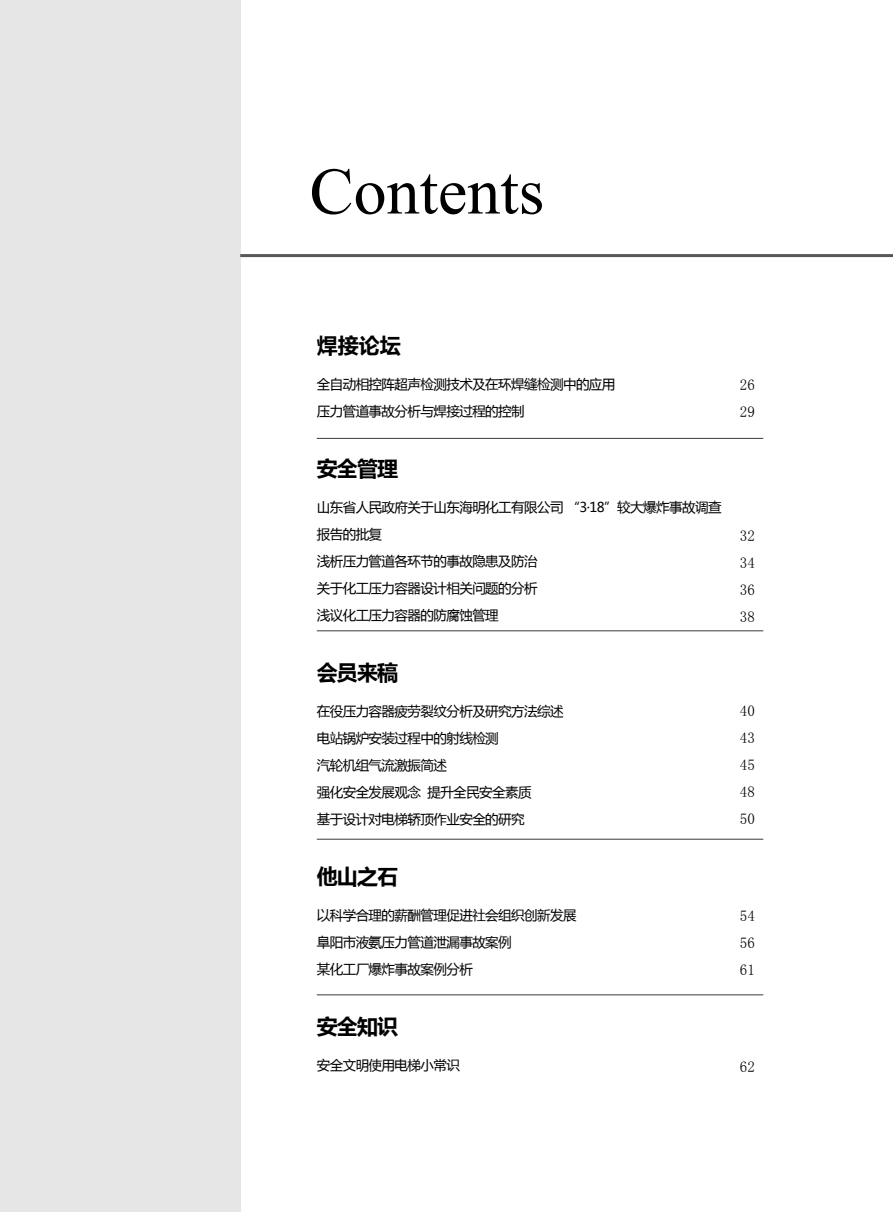
<style>
.page{position:relative;width:893px;height:1212px;background:#fff}
.page>*{position:absolute;margin:0;border:0;box-sizing:border-box;transform-origin:0 0}
.t1{font:66px "Times New Roman";color:#000}
.t2{font:700 21px "Microsoft Ya Hei";letter-spacing:-.04em;color:#000}
.t3{font:15px/27px "Sim Sun";color:#000;text-align:justify}
.t4{font:13.5px/27px "Microsoft Ya Hei";letter-spacing:-.04em;color:#000}
</style>
<div class="page">
<div style="left:0;top:0;width:240px;height:1212px;background:#e6e6e6"></div>
<hr style="left:240px;top:254px;width:653px;height:3px;background:#595757">
<hr style="left:317px;top:438px;width:446px;height:1px;background:#3e3a39">
<hr style="left:317px;top:630px;width:446px;height:1px;background:#3e3a39">
<hr style="left:317px;top:839px;width:446px;height:1px;background:#3e3a39">
<hr style="left:317px;top:994px;width:446px;height:1px;background:#3e3a39">
<h1 class="t1" style="left:310px;top:147px;width:236px">Contents</h1>
<h2 class="t2" style="left:317px;top:331px;width:85px">焊接论坛</h2>
<p class="t4" style="left:317px;top:370px;width:300px">全自动相控阵超声检测技术及在环焊缝检测中的应用压力管道事故分析与焊接过程的控制</p>
<h2 class="t2" style="left:317px;top:454px;width:83px">安全管理</h2>
<p class="t4" style="left:317px;top:493px;width:406px">山东省人民政府关于山东海明化工有限公司 “3·18”较大爆炸事故调查报告的批复<br>浅析压力管道各环节的事故隐患及防治<br>关于化工压力容器设计相关问题的分析<br>浅议化工压力容器的防腐蚀管理</p>
<h2 class="t2" style="left:317px;top:658px;width:83px">会员来稿</h2>
<p class="t4" style="left:317px;top:697px;width:248px">在役压力容器疲劳裂纹分析及研究方法综述电站锅炉安装过程中的射线检测<br>汽轮机组气流激振简述<br>强化安全发展观念 提升全民安全素质<br>基于设计对电梯轿顶作业安全的研究</p>
<h2 class="t2" style="left:317px;top:862px;width:83px">他山之石</h2>
<p class="t4" style="left:317px;top:901px;width:261px">以科学合理的薪酬管理促进社会组织创新发展阜阳市液氨压力管道泄漏事故案例<br>某化工厂爆炸事故案例分析</p>
<h2 class="t2" style="left:317px;top:1012px;width:83px">安全知识</h2>
<p class="t4" style="left:317px;top:1051px;width:145px">安全文明使用电梯小常识</p>
<p class="t3" style="left:740px;top:371px;width:16px">26<br>29</p>
<p class="t3" style="left:740px;top:522px;width:16px">32<br>34<br>36<br>38</p>
<p class="t3" style="left:740px;top:697px;width:16px">40<br>43<br>45<br>48<br>50</p>
<p class="t3" style="left:740px;top:902px;width:16px">54<br>56<br>61</p>
<p class="t3" style="left:740px;top:1053px;width:16px">62</p>
</div>
